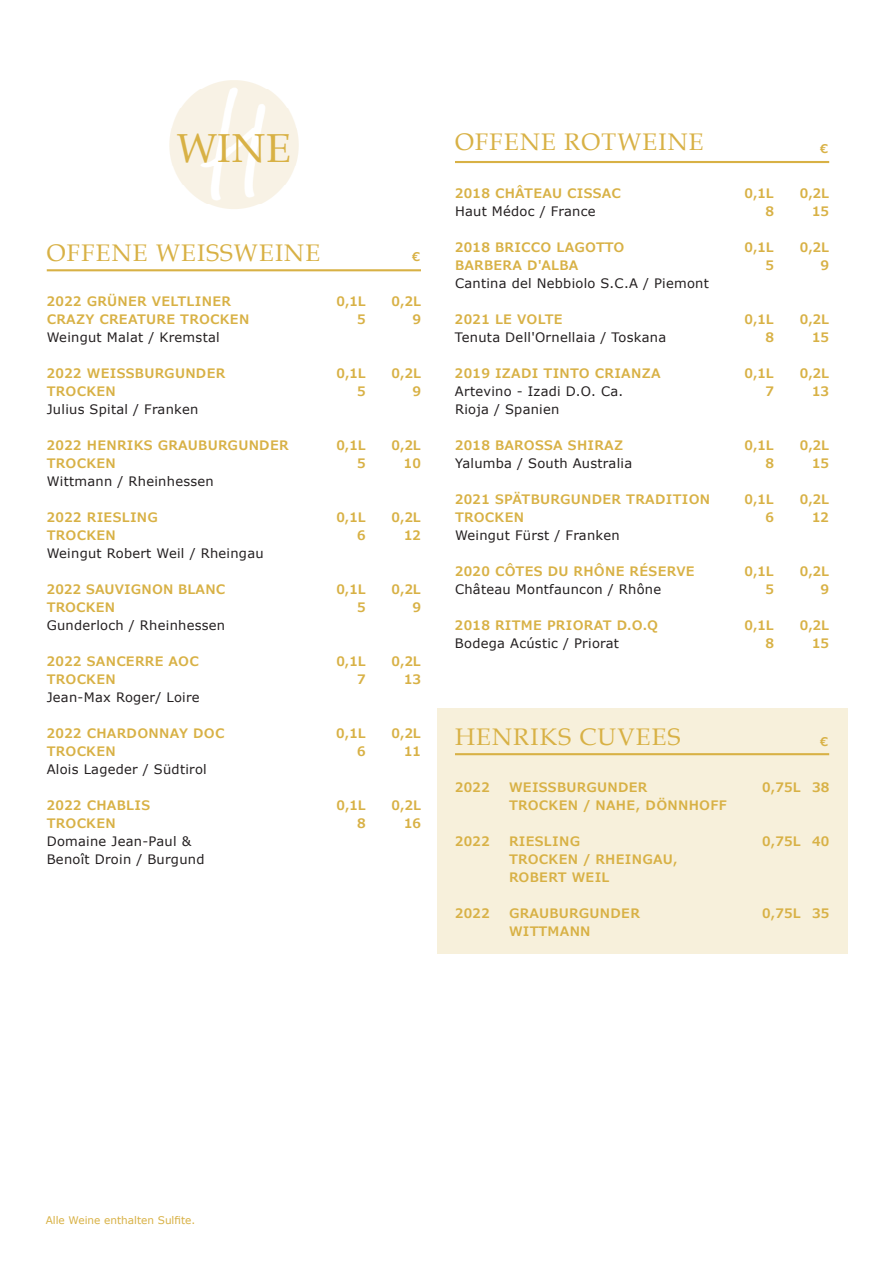
<style>
.page{position:relative;width:893px;height:1263px;background:#fff}
.page>*{position:absolute;margin:0;border:0;box-sizing:border-box;transform-origin:0 0}
.t1{font:40.5px "Book Antiqua";color:#d8b145}
.t2{font:24px "Book Antiqua";letter-spacing:.05em;color:#d8b145}
.t3{font:600 13.05px/18px "Verdana Pro";letter-spacing:.02em;color:#d8b145;text-align:right}
.t4{font:13.05px/18.1px "Verdana";letter-spacing:.02em;color:#231f20}
.t5{font:600 12px "Verdana Pro";color:#d8b145}
.t6{font:10.5px "Verdana";color:#d8b145}
</style>
<div class="page">
<div style="left:437px;top:709px;width:410px;height:245px;background:#f7f0db"></div>
<hr style="left:47px;top:269px;width:374px;height:2px;background:#d8b145">
<hr style="left:455px;top:753px;width:374px;height:2px;background:#d8b145">
<hr style="left:455px;top:161px;width:374px;height:2px;background:#d8b145">
<img style="left:169px;top:80px;width:130px;height:129px">
<h1 class="t1" style="left:177px;top:120px;width:116px">WINE</h1>
<h2 class="t2" style="left:47px;top:236px;width:275px">OFFENE WEISSWEINE</h2>
<p class="t5" style="left:412px;top:249px;width:9px">€</p>
<p class="t3" style="left:47px;top:292px;width:204px;text-align:left">2022 GRÜNER VELTLINER<br>CRAZY CREATURE TROCKEN</p>
<p class="t4" style="left:47px;top:328px;width:174px">Weingut Malat / Kremstal</p>
<p class="t3" style="left:47px;top:364px;width:180px;text-align:left">2022 WEISSBURGUNDER<br>TROCKEN</p>
<p class="t4" style="left:47px;top:400px;width:153px">Julius Spital / Franken</p>
<p class="t3" style="left:47px;top:436px;width:243px;text-align:left">2022 HENRIKS GRAUBURGUNDER<br>TROCKEN</p>
<p class="t4" style="left:47px;top:472px;width:169px">Wittmann / Rheinhessen</p>
<p class="t3" style="left:47px;top:508px;width:113px;text-align:left">2022 RIESLING<br>TROCKEN</p>
<p class="t4" style="left:47px;top:544px;width:218px">Weingut Robert Weil / Rheingau</p>
<p class="t3" style="left:47px;top:580px;width:180px;text-align:left">2022 SAUVIGNON BLANC<br>TROCKEN</p>
<p class="t4" style="left:47px;top:616px;width:180px">Gunderloch / Rheinhessen</p>
<p class="t3" style="left:47px;top:652px;width:154px;text-align:left">2022 SANCERRE AOC<br>TROCKEN</p>
<p class="t4" style="left:47px;top:688px;width:154px">Jean-Max Roger/ Loire</p>
<p class="t3" style="left:47px;top:724px;width:179px;text-align:left">2022 CHARDONNAY DOC<br>TROCKEN</p>
<p class="t4" style="left:47px;top:760px;width:162px">Alois Lageder / Südtirol</p>
<p class="t3" style="left:47px;top:796px;width:105px;text-align:left">2022 CHABLIS<br>TROCKEN</p>
<p class="t4" style="left:47px;top:832px;width:159px">Domaine Jean-Paul &amp;<br>Benoît Droin / Burgund</p>
<p class="t3" style="left:336px;top:292px;width:31px">0,1L<br>5</p>
<p class="t3" style="left:392px;top:292px;width:31px">0,2L<br>9</p>
<p class="t3" style="left:336px;top:364px;width:31px">0,1L<br>5</p>
<p class="t3" style="left:392px;top:364px;width:31px">0,2L<br>9</p>
<p class="t3" style="left:336px;top:436px;width:31px">0,1L<br>5</p>
<p class="t3" style="left:392px;top:436px;width:31px">0,2L<br>10</p>
<p class="t3" style="left:336px;top:508px;width:31px">0,1L<br>6</p>
<p class="t3" style="left:392px;top:508px;width:31px">0,2L<br>12</p>
<p class="t3" style="left:336px;top:580px;width:31px">0,1L<br>5</p>
<p class="t3" style="left:392px;top:580px;width:31px">0,2L<br>9</p>
<p class="t3" style="left:336px;top:652px;width:31px">0,1L<br>7</p>
<p class="t3" style="left:392px;top:652px;width:31px">0,2L<br>13</p>
<p class="t3" style="left:336px;top:724px;width:31px">0,1L<br>6</p>
<p class="t3" style="left:392px;top:724px;width:31px">0,2L<br>11</p>
<p class="t3" style="left:336px;top:796px;width:31px">0,1L<br>8</p>
<p class="t3" style="left:392px;top:796px;width:31px">0,2L<br>16</p>
<h2 class="t2" style="left:455px;top:126px;width:250px">OFFENE ROTWEINE</h2>
<p class="t5" style="left:820px;top:141px;width:9px">€</p>
<p class="t3" style="left:455px;top:184px;width:167px">2018 CHÂTEAU CISSAC</p>
<p class="t4" style="left:455px;top:202px;width:142px">Haut Médoc / France</p>
<p class="t3" style="left:745px;top:184px;width:31px">0,1L<br>8</p>
<p class="t3" style="left:800px;top:184px;width:31px">0,2L<br>15</p>
<p class="t3" style="left:455px;top:238px;width:171px;text-align:left">2018 BRICCO LAGOTTO<br>BARBERA D'ALBA</p>
<p class="t4" style="left:455px;top:274px;width:255px">Cantina del Nebbiolo S.C.A / Piemont</p>
<p class="t3" style="left:745px;top:238px;width:31px">0,1L<br>5</p>
<p class="t3" style="left:800px;top:238px;width:31px">0,2L<br>9</p>
<p class="t3" style="left:455px;top:310px;width:109px">2021 LE VOLTE</p>
<p class="t4" style="left:455px;top:328px;width:213px">Tenuta Dell'Ornellaia / Toskana</p>
<p class="t3" style="left:745px;top:310px;width:31px">0,1L<br>8</p>
<p class="t3" style="left:800px;top:310px;width:31px">0,2L<br>15</p>
<p class="t3" style="left:455px;top:364px;width:207px">2019 IZADI TINTO CRIANZA</p>
<p class="t4" style="left:455px;top:382px;width:170px">Artevino - Izadi D.O. Ca.<br>Rioja / Spanien</p>
<p class="t3" style="left:745px;top:364px;width:31px">0,1L<br>7</p>
<p class="t3" style="left:800px;top:364px;width:31px">0,2L<br>13</p>
<p class="t3" style="left:455px;top:436px;width:170px">2018 BAROSSA SHIRAZ</p>
<p class="t4" style="left:455px;top:454px;width:179px">Yalumba / South Australia</p>
<p class="t3" style="left:745px;top:436px;width:31px">0,1L<br>8</p>
<p class="t3" style="left:800px;top:436px;width:31px">0,2L<br>15</p>
<p class="t3" style="left:455px;top:490px;width:257px;text-align:left">2021 SPÄTBURGUNDER TRADITION<br>TROCKEN</p>
<p class="t4" style="left:455px;top:526px;width:166px">Weingut Fürst / Franken</p>
<p class="t3" style="left:745px;top:490px;width:31px">0,1L<br>6</p>
<p class="t3" style="left:800px;top:490px;width:31px">0,2L<br>12</p>
<p class="t3" style="left:455px;top:562px;width:241px">2020 CÔTES DU RHÔNE RÉSERVE</p>
<p class="t4" style="left:455px;top:580px;width:208px">Château Montfauncon / Rhône</p>
<p class="t3" style="left:745px;top:562px;width:31px">0,1L<br>5</p>
<p class="t3" style="left:800px;top:562px;width:31px">0,2L<br>9</p>
<p class="t3" style="left:455px;top:616px;width:205px">2018 RITME PRIORAT D.O.Q</p>
<p class="t4" style="left:455px;top:634px;width:166px">Bodega Acústic / Priorat</p>
<p class="t3" style="left:745px;top:616px;width:31px">0,1L<br>8</p>
<p class="t3" style="left:800px;top:616px;width:31px">0,2L<br>15</p>
<h2 class="t2" style="left:455px;top:720px;width:227px">HENRIKS CUVEES</h2>
<p class="t5" style="left:820px;top:734px;width:9px">€</p>
<p class="t3" style="left:455px;top:778px;width:37px">2022</p>
<p class="t3" style="left:509px;top:778px;width:219px;text-align:left">WEISSBURGUNDER<br>TROCKEN / NAHE, DÖNNHOFF</p>
<p class="t3" style="left:762px;top:778px;width:69px">0,75L 38</p>
<p class="t3" style="left:455px;top:832px;width:37px">2022</p>
<p class="t3" style="left:509px;top:832px;width:170px;text-align:left">RIESLING<br>TROCKEN / RHEINGAU,<br>ROBERT WEIL</p>
<p class="t3" style="left:762px;top:832px;width:69px">0,75L 40</p>
<p class="t3" style="left:455px;top:904px;width:37px">2022</p>
<p class="t3" style="left:509px;top:904px;width:132px;text-align:left">GRAUBURGUNDER<br>WITTMANN</p>
<p class="t3" style="left:762px;top:904px;width:69px">0,75L 35</p>
<p class="t6" style="left:46px;top:1213px;width:151px">Alle Weine enthalten Sulfite.</p>
</div>
